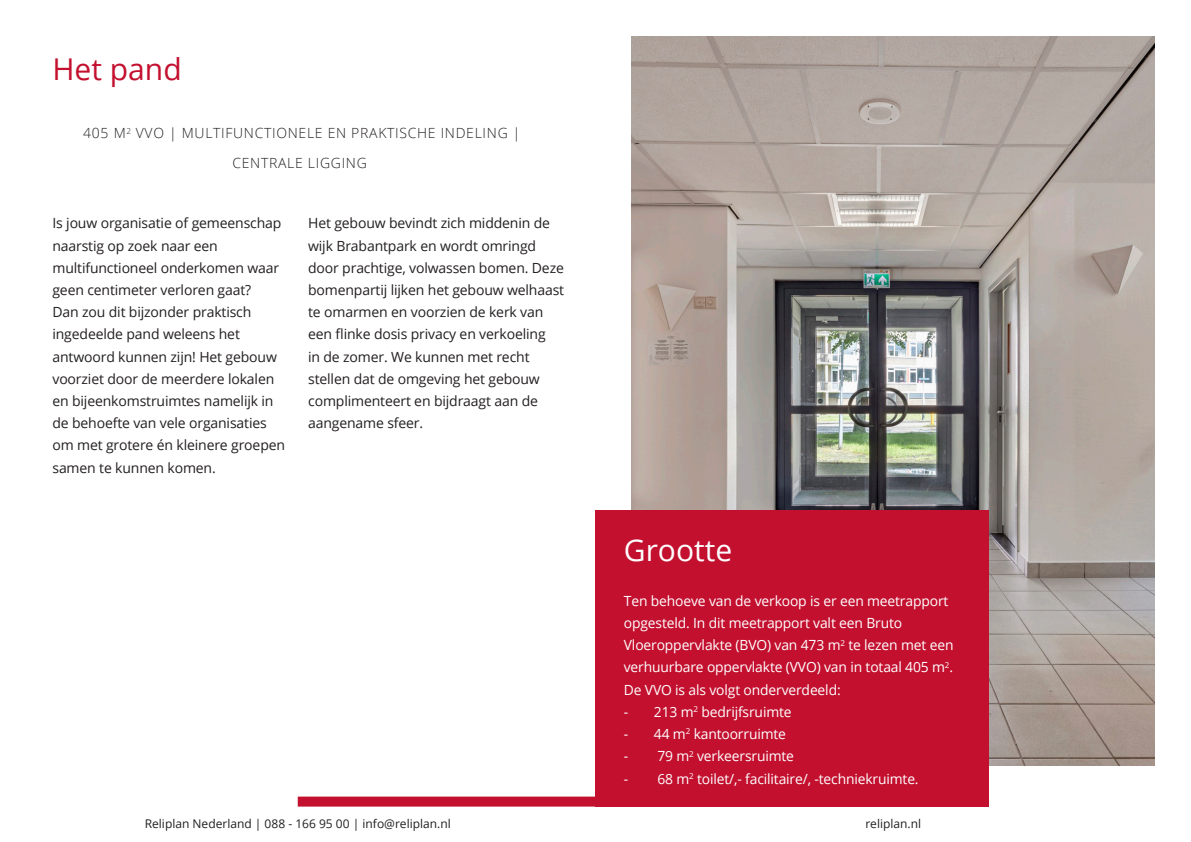
<style>
.page{position:relative;width:1191px;height:842px;background:#fff}
.page>*{position:absolute;margin:0;border:0;box-sizing:border-box;transform-origin:0 0}
.t1{font:30px "Open Sans";color:#c3102f}
.t2{font:30px "Open Sans";color:#fff}
.t3{font:14px/22.2px "Open Sans";letter-spacing:-.01em;color:#231f20}
.t4{font:14px/22.2px "Open Sans";letter-spacing:-.01em;color:#fff}
.t5{font:300 14px/29.6px "Open Sans";letter-spacing:.05em;color:#231f20;text-align:center}
.t6{font:12px "Open Sans";color:#231f20}
</style>
<div class="page">
<div style="left:298px;top:796px;width:297px;height:10px;background:#c3102f"></div>
<img style="left:631px;top:36px;width:523px;height:729px">
<div style="left:595px;top:510px;width:393px;height:296px;background:#c3102f"></div>
<p class="t1" style="left:52px;top:49px;width:131px">Het pand</p>
<p class="t5" style="left:83px;top:118px;width:439px">405 M<sup>2</sup> VVO | MULTIFUNCTIONELE EN PRAKTISCHE INDELING |<br>CENTRALE LIGGING</p>
<p class="t3" style="left:52px;top:212px;width:234px">Is jouw organisatie of gemeenschap naarstig op zoek naar een multifunctioneel onderkomen waar geen centimeter verloren gaat?<br>Dan zou dit bijzonder praktisch ingedeelde pand weleens het antwoord kunnen zijn! Het gebouw voorziet door de meerdere lokalen en bijeenkomstruimtes namelijk in de behoefte van vele organisaties om met grotere én kleinere groepen samen te kunnen komen.</p>
<p class="t3" style="left:308px;top:212px;width:257px">Het gebouw bevindt zich middenin de wijk Brabantpark en wordt omringd door prachtige, volwassen bomen. Deze bomenpartij lijken het gebouw welhaast te omarmen en voorzien de kerk van een flinke dosis privacy en verkoeling<br>in de zomer. We kunnen met recht stellen dat de omgeving het gebouw complimenteert en bijdraagt aan de aangename sfeer.</p>
<p class="t2" style="left:624px;top:530px;width:110px">Grootte</p>
<p class="t4" style="left:624px;top:589px;width:331px">Ten behoeve van de verkoop is er een meetrapport opgesteld. In dit meetrapport valt een Bruto Vloeroppervlakte (BVO) van 473 m<sup>2</sup> te lezen met een verhuurbare oppervlakte (VVO) van in totaal 405 m<sup>2</sup>.<br>De VVO is als volgt onderverdeeld:</p>
<p class="t4" style="left:624px;top:700px;width:169px">- 213 m<sup>2</sup> bedrijfsruimte</p>
<p class="t4" style="left:624px;top:722px;width:164px">- 44 m<sup>2</sup> kantoorruimte</p>
<p class="t4" style="left:624px;top:745px;width:172px">- 79 m<sup>2</sup> verkeersruimte</p>
<p class="t4" style="left:624px;top:767px;width:296px">- 68 m<sup>2</sup> toilet/,- facilitaire/, -techniekruimte.</p>
<p class="t6" style="left:145px;top:815px;width:307px">Reliplan Nederland | 088 - 166 95 00 | info@reliplan.nl</p>
<p class="t6" style="left:865px;top:815px;width:57px">reliplan.nl</p>
</div>
